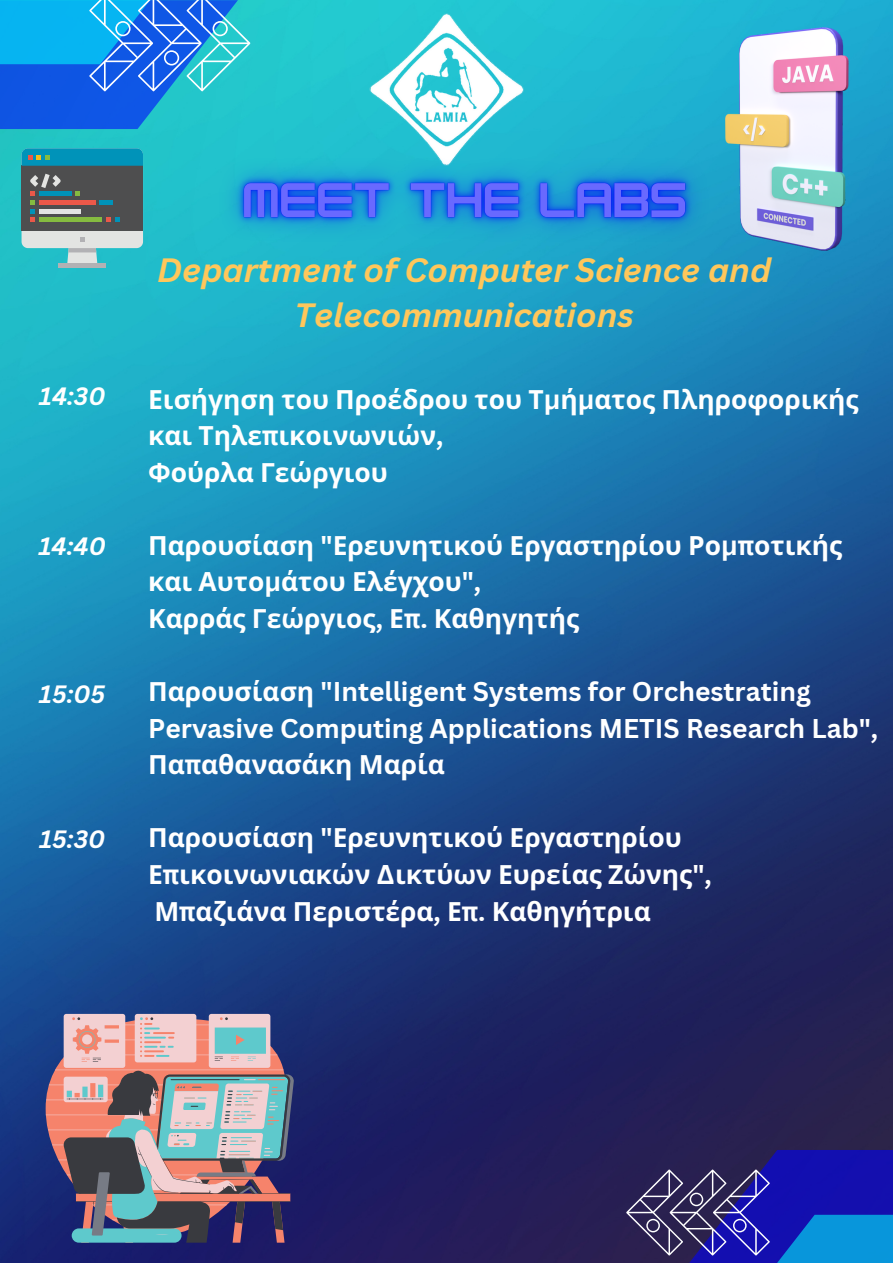
<style>
.page{position:relative;width:893px;height:1263px;background:#fff}
.page>*{position:absolute;margin:0;border:0;box-sizing:border-box;transform-origin:0 0}
.t1{font:italic 700 32.85px/45.6px "Canva Sans";color:#ffc75b;text-align:center}
.t2{font:700 26.4px/36.6px "Noto Sans";color:#fff}
.t3{font:700 26.4px/36.6px "Canva Sans";color:#fff}
.t4{font:italic 700 24.45px "Canva Sans";color:#fff}
.s1{font-family:"Canva Sans"}
.s2{font-family:"Noto Sans"}
</style>
<div class="page">
<img style="left:0;top:0;width:893px;height:1263px">
<img style="left:370px;top:13px;width:153px;height:118px">
<svg style="left:0;top:0;width:250px;height:129px;background:#2091e3"></svg>
<svg style="left:626px;top:1150px;width:267px;height:113px;background:#293a99"></svg>
<img style="left:725px;top:27px;width:123px;height:223px">
<svg style="left:46px;top:1014px;width:237px;height:221px;background:#735d83"></svg>
<svg style="left:63px;top:1017px;width:227px;height:225px;background:#b5979c"></svg>
<svg style="left:92px;top:1074px;width:202px;height:161px;background:#87848b"></svg>
<div style="left:58px;top:263px;width:48px;height:5px;background:#b2b1b4"></div>
<svg style="left:22px;top:148px;width:121px;height:117px;background:#60878b"></svg>
<img style="left:198px;top:131px;width:532px;height:138px">
<p class="t1" style="left:157px;top:246px;width:615px">Department of Computer Science and<br>Telecommunications</p>
<p class="t4" style="left:39px;top:379px;width:68px">14:30</p>
<p class="t2" style="left:148px;top:380px;width:712px">Εισήγηση του Προέδρου του Τ<span class="s1">μ</span>ή<span class="s1">μ</span>ατος Πληροφορικής και Τηλε<span class="s1">π</span>ικοινωνιών<span class="s1">,<br></span>Φούρλα Γεώργιου</p>
<p class="t4" style="left:39px;top:529px;width:68px">14:40</p>
<p class="t2" style="left:148px;top:526px;width:695px">Παρουσίαση <span class="s1">"</span>Ερευνητικού Εργαστηρίου Ρο<span class="s1">μπ</span>οτικής και Αυτο<span class="s1">μ</span>άτου Ελέγχου<span class="s1">",<br></span>Καρράς Γεώργιος<span class="s1">,</span> Ε<span class="s1">π.</span> Καθηγητής</p>
<p class="t4" style="left:39px;top:677px;width:67px">15:05</p>
<p class="t3" style="left:148px;top:672px;width:731px"><span class="s2">Παρουσίαση</span> "Intelligent Systems for Orchestrating<br>Pervasive Computing Applications METIS Research Lab",</p>
<p class="t2" style="left:148px;top:746px;width:298px">Πα<span class="s1">π</span>αθανασάκη Μαρία</p>
<p class="t4" style="left:39px;top:822px;width:67px">15:30</p>
<p class="t2" style="left:148px;top:819px;width:565px">Παρουσίαση <span class="s1">"</span>Ερευνητικού Εργαστηρίου<br>Ε<span class="s1">π</span>ικοινωνιακών <span class="s1">Δ</span>ικτύων Ευρείας Ζώνης<span class="s1">",<br></span>Μ<span class="s1">π</span>αζιάνα Περιστέρα<span class="s1">,</span> Ε<span class="s1">π.</span> Καθηγήτρια</p>
</div>
